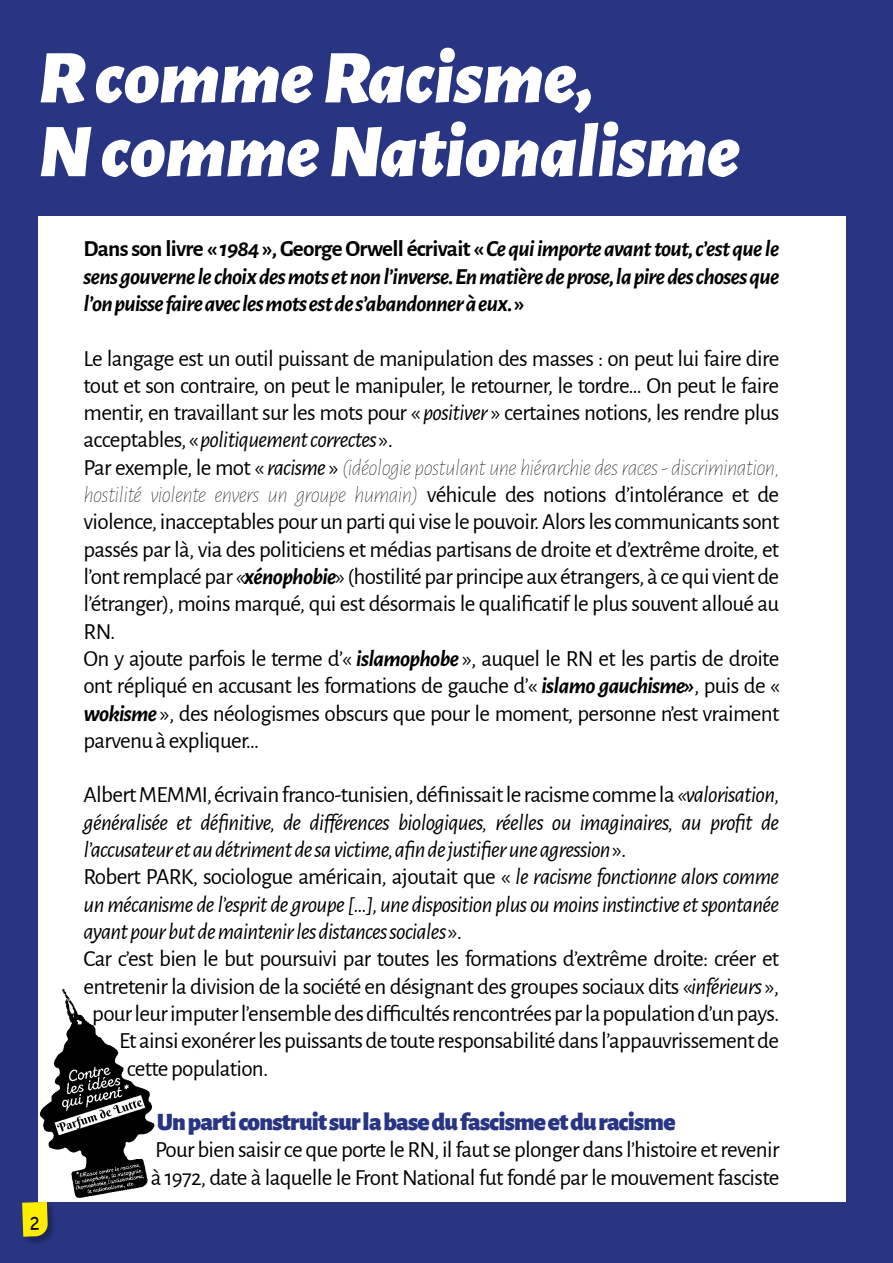
<style>
.page{position:relative;width:893px;height:1263px;background:#283583}
.page>*{position:absolute;margin:0;border:0;box-sizing:border-box;transform-origin:0 0}
.t1{font:italic 900 75.9px/73.8px "Alegreya Sans";color:#fff}
.t2{font:900 25.2px "Alegreya Sans";letter-spacing:-.03em;color:#283583}
.t3{font:23.1px/27.3px "Alegreya Sans";letter-spacing:-.03em;color:#000}
.t4{font:italic 23.1px "Alegreya Sans";letter-spacing:-.03em;color:#000}
.t5{font:italic 700 23.1px/27.3px "Alegreya Sans";letter-spacing:-.03em;color:#000;text-align:justify}
.s1{font-style:normal}
.s2{font-style:italic}
.s3{font-weight:100;font-style:italic}
.s4{font-weight:700;font-style:italic}
</style>
<div class="page">
<div style="left:22px;top:1202px;width:35px;height:43px;background:#000;opacity:.3"></div>
<div style="left:38px;top:217px;width:807px;height:985px;background:#fff"></div>
<img style="left:39px;top:989px;width:116px;height:218px">
<svg style="left:22px;top:1202px;width:26px;height:35px"></svg>
<h1 class="t1" style="left:38px;top:35px;width:703px">R comme Racisme,<br>N comme Nationalisme</h1>
<p class="t5" style="left:84px;top:234px;width:697px"><span class="s1">Dans son livre «</span> 1984 <span class="s1">», George Orwell écrivait «</span> Ce qui importe avant tout, c’est que le sens gouverne le choix des mots et non l’inverse. En matière de prose, la pire des choses que l’on puisse faire avec les mots est de s’abandonner à eux. <span class="s1">»</span></p>
<p class="t3" style="left:84px;top:343px;width:698px">Le langage est un outil puissant de manipulation des masses : on peut lui faire dire tout et son contraire, on peut le manipuler, le retourner, le tordre… On peut le faire mentir, en travaillant sur les mots pour « <span class="s2">positiver</span> » certaines notions, les rendre plus acceptables, « <span class="s2">politiquement correctes</span> ».<br>Par exemple, le mot « <span class="s2">racisme</span> » <span class="s3">(idéologie postulant une hiérarchie des races - discrimination, hostilité violente envers un groupe humain)</span> véhicule des notions d’intolérance et de violence, inacceptables pour un parti qui vise le pouvoir. Alors les communicants sont passés par là, via des politiciens et médias partisans de droite et d’extrême droite, et l’ont remplacé par <span class="s2">«</span><span class="s4">xénophobie</span>» (hostilité par principe aux étrangers, à ce qui vient de l’étranger), moins marqué, qui est désormais le qualificatif le plus souvent alloué au RN.<br>On y ajoute parfois le terme d’« <span class="s4">islamophobe</span> », auquel le RN et les partis de droite ont répliqué en accusant les formations de gauche d’« <span class="s4">islamo gauchisme»</span>, puis de « <span class="s4">wokisme</span> », des néologismes obscurs que pour le moment, personne n’est vraiment parvenu à expliquer…</p>
<p class="t3" style="left:84px;top:780px;width:698px">Albert MEMMI, écrivain franco-tunisien, définissait le racisme comme la <span class="s2">«valorisation,</span></p>
<p class="t4" style="left:84px;top:806px;width:697px">généralisée et définitive, de différences biologiques, réelles ou imaginaires, au profit de</p>
<p class="t4" style="left:84px;top:834px;width:544px">l’accusateur et au détriment de sa victime, afin de justifier une agression <span class="s1">».</span></p>
<p class="t3" style="left:84px;top:862px;width:697px">Robert PARK, sociologue américain, ajoutait que « <span class="s2">le racisme fonctionne alors comme</span></p>
<p class="t4" style="left:84px;top:888px;width:697px">un mécanisme de l’esprit de groupe […], une disposition plus ou moins instinctive et spontanée</p>
<p class="t4" style="left:84px;top:916px;width:380px">ayant pour but de maintenir les distances sociales <span class="s1">».</span></p>
<p class="t3" style="left:84px;top:944px;width:697px">Car c’est bien le but poursuivi par toutes les formations d’extrême droite: créer et</p>
<p class="t3" style="left:84px;top:971px;width:697px">entretenir la division de la société en désignant des groupes sociaux dits «<span class="s2">inférieurs</span> »,</p>
<p class="t3" style="left:92px;top:998px;width:689px">pour leur imputer l’ensemble des difficultés rencontrées par la population d’un pays.</p>
<p class="t3" style="left:119px;top:1026px;width:661px">Et ainsi exonérer les puissants de toute responsabilité dans l’appauvrissement de</p>
<p class="t3" style="left:127px;top:1053px;width:143px">cette population.</p>
<p class="t2" style="left:157px;top:1101px;width:520px">Un parti construit sur la base du fascisme et du racisme</p>
<p class="t3" style="left:151px;top:1135px;width:630px">Pour bien saisir ce que porte le RN, il faut se plonger dans l’histoire et revenir à 1972, date à laquelle le Front National fut fondé par le mouvement fasciste</p>
</div>
